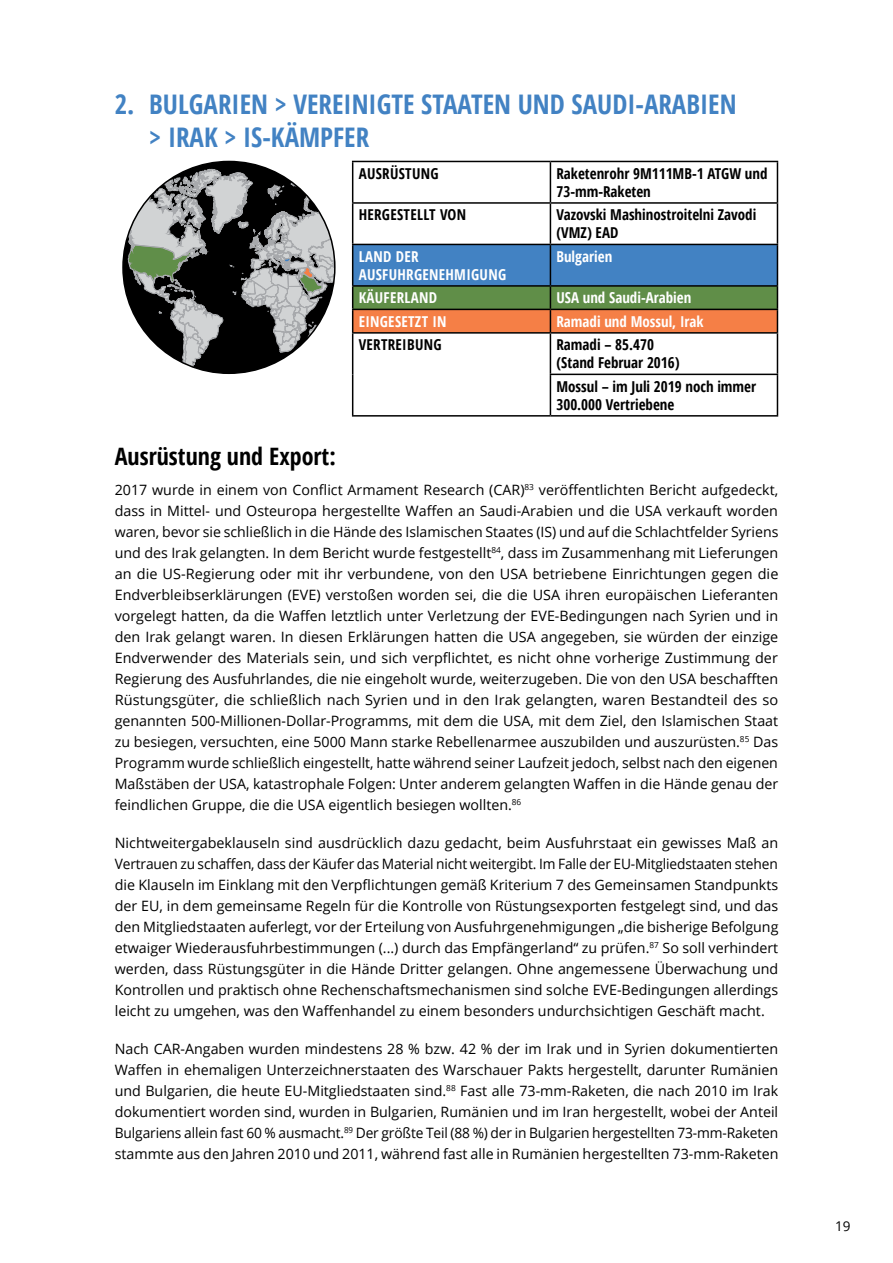
<style>
.page{position:relative;width:893px;height:1263px;background:#fff}
.page>*{position:absolute;margin:0;border:0;box-sizing:border-box;transform-origin:0 0}
.t1{font:700 condensed 27px/33px "Open Sans";color:#4282c3}
.t2{font:700 condensed 24px "Open Sans";color:#000}
.t3{font:700 condensed 15px/18px "Open Sans";color:#000}
.t4{font:700 condensed 15px "Open Sans";color:#fff}
.t5{font:700 condensed 15px/18px "Open Sans";letter-spacing:.02em;color:#fff}
.t6{font:700 condensed 15px "Open Sans";letter-spacing:.02em;color:#000}
.t7{font:14.25px/21px "Open Sans";color:#000;text-align:justify}
.t8{font:13.5px "Open Sans";color:#000}
</style>
<div class="page">
<svg style="left:123px;top:169px;width:212px;height:205px"></svg>
<hr style="left:352px;top:161px;width:198px;height:1px;background:#000">
<hr style="left:352px;top:162px;width:1px;height:40px;background:#000">
<hr style="left:550px;top:161px;width:228px;height:1px;background:#000">
<hr style="left:550px;top:162px;width:1px;height:40px;background:#000">
<hr style="left:777px;top:162px;width:1px;height:40px;background:#000">
<hr style="left:352px;top:202px;width:198px;height:2px;background:#000">
<hr style="left:352px;top:204px;width:1px;height:40px;background:#000">
<hr style="left:550px;top:202px;width:228px;height:2px;background:#000">
<hr style="left:550px;top:204px;width:1px;height:40px;background:#000">
<hr style="left:777px;top:204px;width:1px;height:40px;background:#000">
<svg style="left:352px;top:244px;width:426px;height:88px;background:#717c7a"></svg>
<hr style="left:352px;top:332px;width:198px;height:2px;background:#000">
<hr style="left:352px;top:334px;width:1px;height:40px;background:#000">
<hr style="left:550px;top:332px;width:228px;height:2px;background:#000">
<hr style="left:550px;top:334px;width:1px;height:40px;background:#000">
<hr style="left:777px;top:334px;width:1px;height:40px;background:#000">
<hr style="left:352px;top:374px;width:1px;height:41px;background:#000">
<hr style="left:550px;top:374px;width:228px;height:1px;background:#000">
<hr style="left:550px;top:375px;width:1px;height:40px;background:#000">
<hr style="left:777px;top:375px;width:1px;height:40px;background:#000">
<hr style="left:352px;top:415px;width:198px;height:2px;background:#000">
<hr style="left:550px;top:415px;width:228px;height:2px;background:#000">
<h1 class="t1" style="left:149px;top:87px;width:589px;text-indent:-35px">2. BULGARIEN &gt; VEREINIGTE STAATEN UND SAUDI-ARABIEN &gt; IRAK &gt; IS-KÄMPFER</h1>
<p class="t6" style="left:359px;top:163px;width:81px">AUSRÜSTUNG</p>
<p class="t3" style="left:556px;top:164px;width:213px">Raketenrohr 9M111MB-1 ATGW und<br>73-mm-Raketen</p>
<p class="t6" style="left:359px;top:204px;width:109px">HERGESTELLT VON</p>
<p class="t3" style="left:556px;top:206px;width:201px">Vazovski Mashinostroitelni Zavodi (VMZ) ЕAD</p>
<p class="t5" style="left:359px;top:247px;width:149px">LAND DER<br>AUSFUHRGENEHMIGUNG</p>
<p class="t4" style="left:556px;top:246px;width:57px">Bulgarien</p>
<p class="t5" style="left:359px;top:289px;width:80px">KÄUFERLAND</p>
<p class="t4" style="left:556px;top:287px;width:136px">USA und Saudi-Arabien</p>
<p class="t5" style="left:359px;top:312px;width:89px">EINGESETZT IN</p>
<p class="t4" style="left:556px;top:311px;width:149px">Ramadi und Mossul, Irak</p>
<p class="t6" style="left:359px;top:334px;width:84px">VERTREIBUNG</p>
<p class="t3" style="left:556px;top:336px;width:125px">Ramadi – 85.470 (Stand Februar 2016)</p>
<p class="t3" style="left:556px;top:377px;width:201px">Mossul – im Juli 2019 noch immer<br>300.000 Vertriebene</p>
<h2 class="t2" style="left:115px;top:440px;width:223px">Ausrüstung und Export:</h2>
<p class="t7" style="left:115px;top:479px;width:665px">2017 wurde in einem von Conflict Armament Research (CAR)<sup>83</sup> veröffentlichten Bericht aufgedeckt, dass in Mittel- und Osteuropa hergestellte Waffen an Saudi-Arabien und die USA verkauft worden waren, bevor sie schließlich in die Hände des Islamischen Staates (IS) und auf die Schlachtfelder Syriens und des Irak gelangten. In dem Bericht wurde festgestellt<sup>84</sup>, dass im Zusammenhang mit Lieferungen an die US-Regierung oder mit ihr verbundene, von den USA betriebene Einrichtungen gegen die Endverbleibserklärungen (EVE) verstoßen worden sei, die die USA ihren europäischen Lieferanten vorgelegt hatten, da die Waffen letztlich unter Verletzung der EVE-Bedingungen nach Syrien und in den Irak gelangt waren. In diesen Erklärungen hatten die USA angegeben, sie würden der einzige Endverwender des Materials sein, und sich verpflichtet, es nicht ohne vorherige Zustimmung der Regierung des Ausfuhrlandes, die nie eingeholt wurde, weiterzugeben. Die von den USA beschafften Rüstungsgüter, die schließlich nach Syrien und in den Irak gelangten, waren Bestandteil des so genannten 500-Millionen-Dollar-Programms, mit dem die USA, mit dem Ziel, den Islamischen Staat zu besiegen, versuchten, eine 5000 Mann starke Rebellenarmee auszubilden und auszurüsten.<sup>85</sup> Das Programm wurde schließlich eingestellt, hatte während seiner Laufzeit jedoch, selbst nach den eigenen Maßstäben der USA, katastrophale Folgen: Unter anderem gelangten Waffen in die Hände genau der feindlichen Gruppe, die die USA eigentlich besiegen wollten.<sup>86</sup></p>
<p class="t7" style="left:115px;top:832px;width:665px">Nichtweitergabeklauseln sind ausdrücklich dazu gedacht, beim Ausfuhrstaat ein gewisses Maß an Vertrauen zu schaffen, dass der Käufer das Material nicht weitergibt. Im Falle der EU-Mitgliedstaaten stehen die Klauseln im Einklang mit den Verpflichtungen gemäß Kriterium 7 des Gemeinsamen Standpunkts der EU, in dem gemeinsame Regeln für die Kontrolle von Rüstungsexporten festgelegt sind, und das den Mitgliedstaaten auferlegt, vor der Erteilung von Ausfuhrgenehmigungen „die bisherige Befolgung etwaiger Wiederausfuhrbestimmungen (...) durch das Empfängerland“ zu prüfen.<sup>87</sup> So soll verhindert werden, dass Rüstungsgüter in die Hände Dritter gelangen. Ohne angemessene Überwachung und Kontrollen und praktisch ohne Rechenschaftsmechanismen sind solche EVE-Bedingungen allerdings leicht zu umgehen, was den Waffenhandel zu einem besonders undurchsichtigen Geschäft macht.</p>
<p class="t7" style="left:115px;top:1038px;width:665px">Nach CAR-Angaben wurden mindestens 28 % bzw. 42 % der im Irak und in Syrien dokumentierten Waffen in ehemaligen Unterzeichnerstaaten des Warschauer Pakts hergestellt, darunter Rumänien und Bulgarien, die heute EU-Mitgliedstaaten sind.<sup>88</sup> Fast alle 73-mm-Raketen, die nach 2010 im Irak dokumentiert worden sind, wurden in Bulgarien, Rumänien und im Iran hergestellt, wobei der Anteil Bulgariens allein fast 60 % ausmacht.<sup>89</sup> Der größte Teil (88 %) der in Bulgarien hergestellten 73-mm-Raketen stammte aus den Jahren 2010 und 2011, während fast alle in Rumänien hergestellten 73-mm-Raketen</p>
<p class="t8" style="left:835px;top:1217px;width:17px">19</p>
</div>
